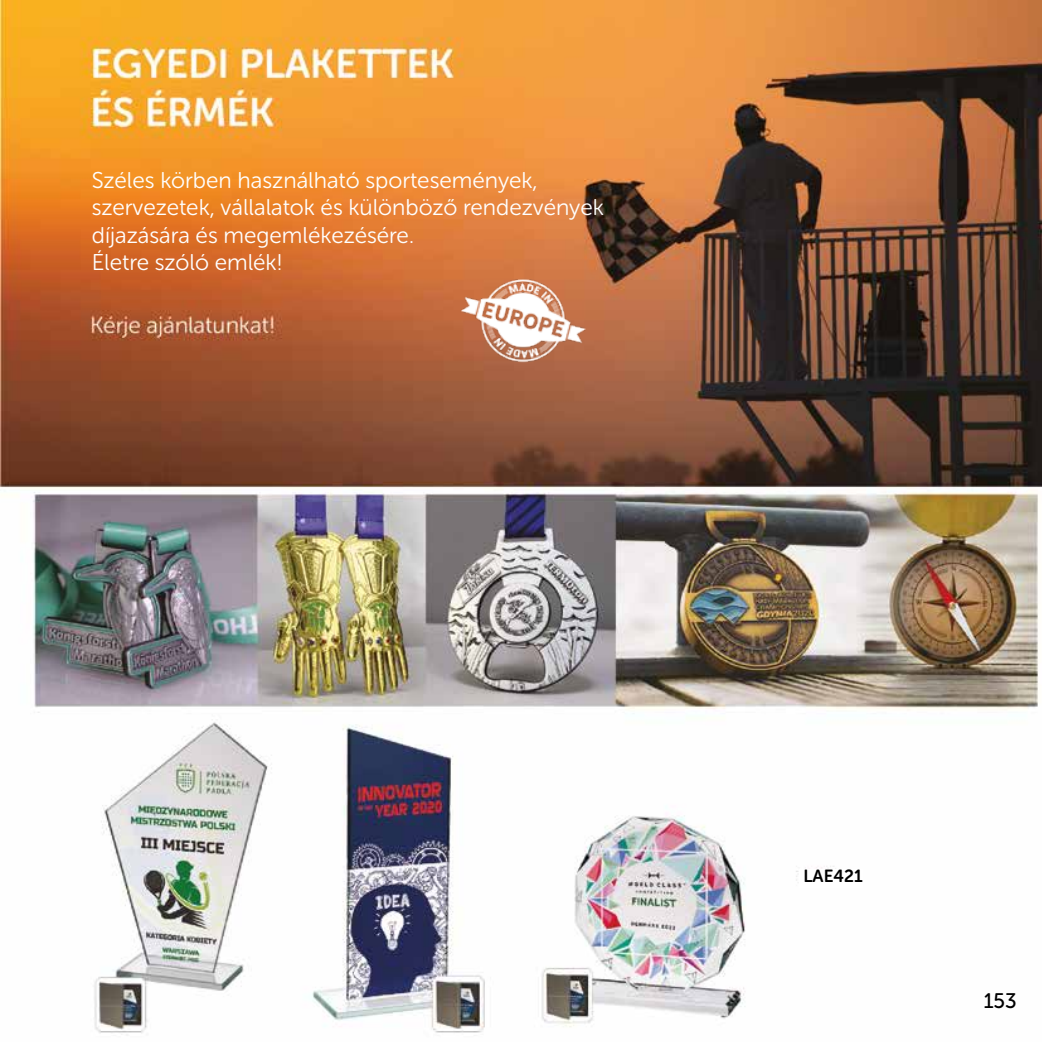
<style>
.page{position:relative;width:1042px;height:1042px;background:#fff}
.page>*{position:absolute;margin:0;border:0;box-sizing:border-box;transform-origin:0 0}
.t1{font:22.75px/27.3px "Museo Sans Rounded 300";color:#fff}
.t2{font:21px "Museo Sans Rounded 500";color:#000}
.t3{font:17.5px "Museo Sans Rounded 700";color:#000}
</style>
<div class="page">
<img style="left:0;top:0;width:1042px;height:1033px">
<img style="left:459px;top:276px;width:128px;height:88px">
<svg style="left:799px;top:869px;width:63px;height:18px"></svg>
<p class="t1" style="left:92px;top:167px;width:513px">Széles körben használható sportesemények, szervezetek, vállalatok és különböző rendezvények díjazására és megemlékezésére.<br>Életre szóló emlék!</p>
<p class="t3" style="left:803px;top:866px;width:61px">LAE421</p>
<p class="t2" style="left:983px;top:989px;width:35px">153</p>
</div>
